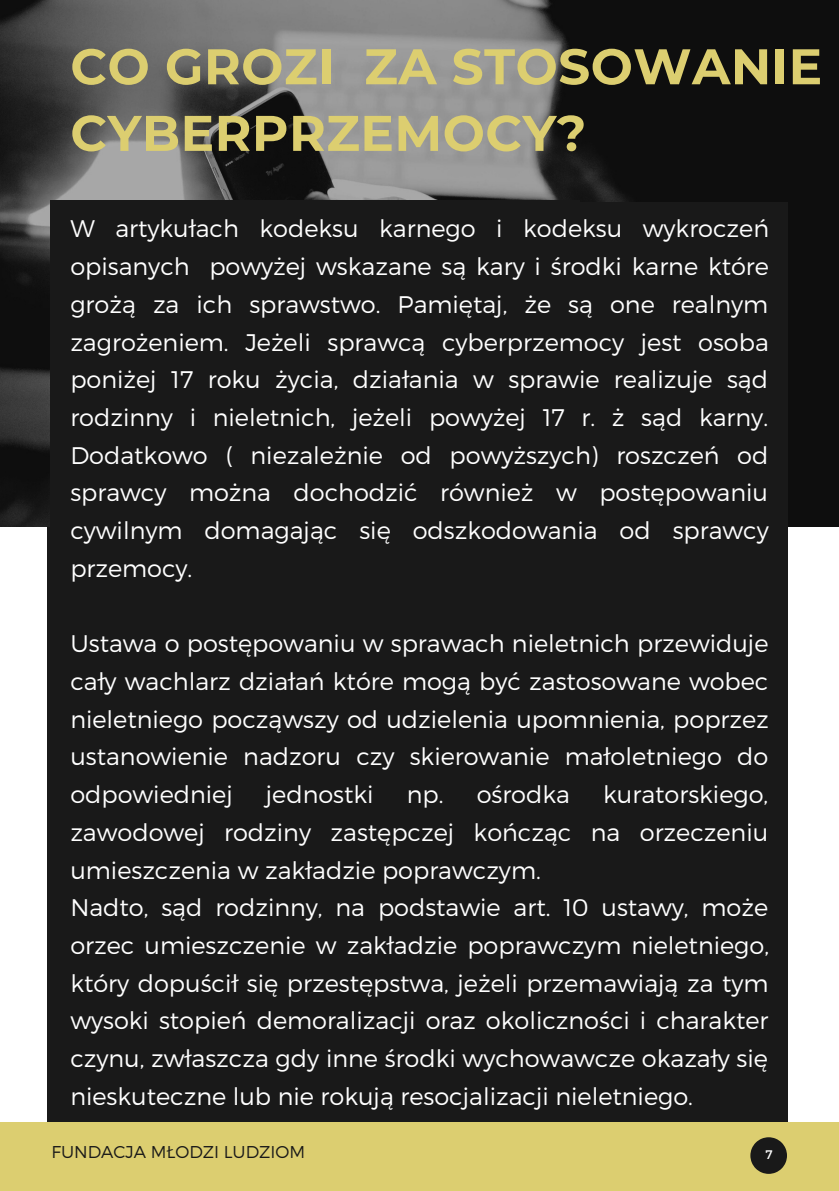
<style>
.page{position:relative;width:839px;height:1191px;background:#fff}
.page>*{position:absolute;margin:0;border:0;box-sizing:border-box;transform-origin:0 0}
.t1{font:700 50px "Montserrat";letter-spacing:.01em;color:#dcce70}
.t2{font:300 24px/37.8px "Montserrat";color:#fff;text-align:justify}
.t3{font:300 17px "Montserrat";color:#191919}
.t4{font:12.4px "Montserrat";color:#fff}
</style>
<div class="page">
<div style="left:383px;top:474px;width:404px;height:660px;background:#191919"></div>
<div style="left:48px;top:474px;width:403px;height:660px;background:#191919"></div>
<div style="left:0;top:1123px;width:838px;height:68px;background:#dcce70"></div>
<svg style="left:750px;top:1137px;width:37px;height:37px"></svg>
<img style="left:0;top:0;width:838px;height:526px">
<div style="left:383px;top:202px;width:404px;height:660px;background:#191919"></div>
<div style="left:51px;top:200px;width:403px;height:660px;background:#191919"></div>
<div style="left:175px;top:200px;width:404px;height:660px;background:#191919"></div>
<p class="t1" style="left:70px;top:36px;width:753px">CO GROZI ZA STOSOWANIE</p>
<p class="t1" style="left:70px;top:102px;width:517px">CYBERPRZEMOCY?</p>
<p class="t2" style="left:70px;top:209px;width:700px">W artykułach kodeksu karnego i kodeksu wykroczeń opisanych powyżej wskazane są kary i środki karne które grożą za ich sprawstwo. Pamiętaj, że są one realnym zagrożeniem. Jeżeli sprawcą cyberprzemocy jest osoba poniżej 17 roku życia, działania w sprawie realizuje sąd rodzinny i nieletnich, jeżeli powyżej 17 r. ż sąd karny.<br>Dodatkowo ( niezależnie od powyższych) roszczeń od sprawcy można dochodzić również w postępowaniu cywilnym domagając się odszkodowania od sprawcy przemocy.</p>
<p class="t2" style="left:70px;top:624px;width:700px">Ustawa o postępowaniu w sprawach nieletnich przewiduje cały wachlarz działań które mogą być zastosowane wobec nieletniego począwszy od udzielenia upomnienia, poprzez ustanowienie nadzoru czy skierowanie małoletniego do odpowiedniej</p>
<p class="t2" style="left:266px;top:775px;width:109px">jednostki</p>
<p class="t2" style="left:407px;top:775px;width:165px">np. ośrodka</p>
<p class="t2" style="left:70px;top:775px;width:699px;text-indent:532px">kuratorskiego, zawodowej rodziny zastępczej kończąc na orzeczeniu umieszczenia w zakładzie poprawczym.</p>
<p class="t2" style="left:70px;top:888px;width:700px">Nadto, sąd rodzinny, na podstawie art. 10 ustawy, może orzec umieszczenie w zakładzie poprawczym nieletniego, który dopuścił się przestępstwa, jeżeli przemawiają za tym wysoki stopień demoralizacji oraz okoliczności i charakter czynu, zwłaszcza gdy inne środki wychowawcze okazały się nieskuteczne lub nie rokują resocjalizacji nieletniego.</p>
<p class="t3" style="left:51px;top:1141px;width:255px">FUNDACJA MŁODZI LUDZIOM</p>
<p class="t4" style="left:765px;top:1146px;width:9px">7</p>
</div>
